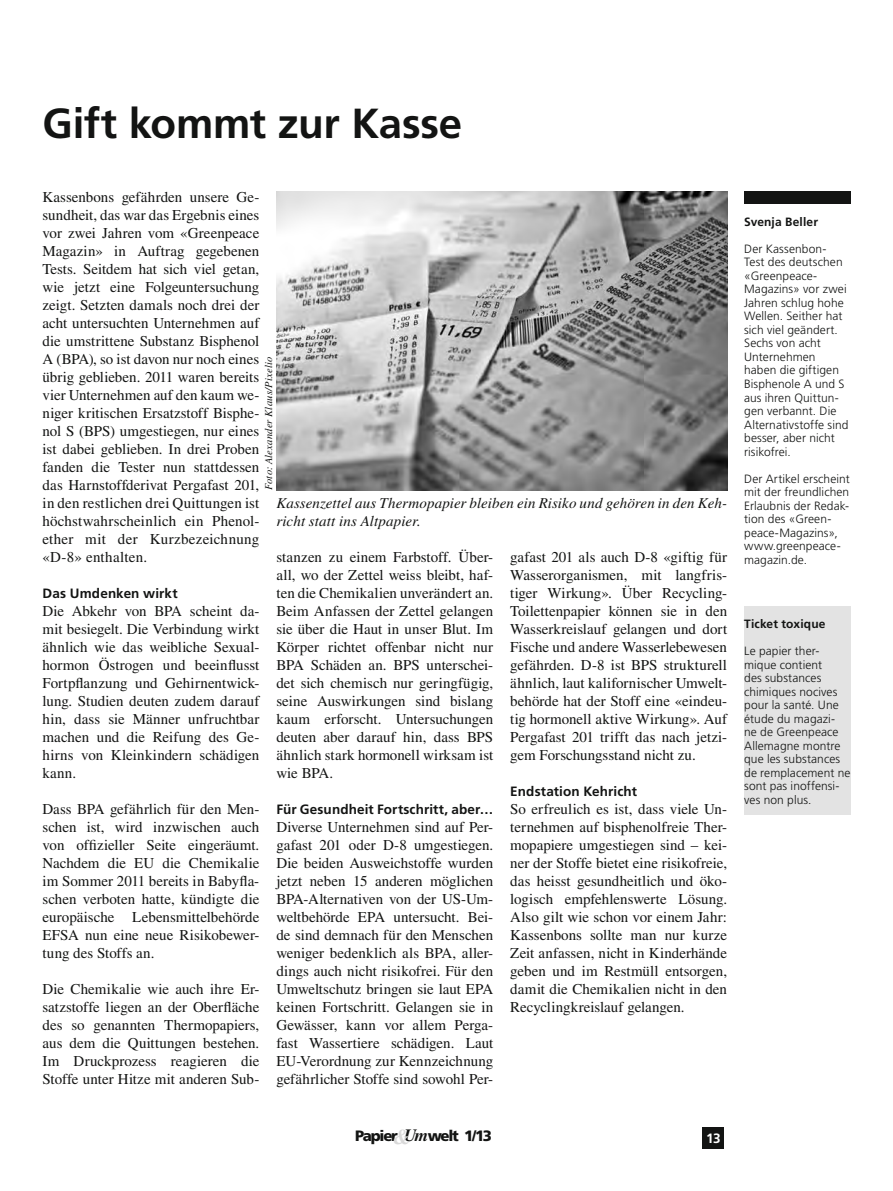
<style>
.page{position:relative;width:893px;height:1191px;background:#fff}
.page>*{position:absolute;margin:0;border:0;box-sizing:border-box;transform-origin:0 0}
.t1{font:700 42px "Frutiger LT Std";letter-spacing:-.005em;color:#131413}
.t2{font:15px/18px "Times LT Std";color:#131413;text-align:justify}
.t3{font:italic 15px/18px "Times LT Std";letter-spacing:.005em;color:#131413}
.t4{font:900 15px "Frutiger LT Std";letter-spacing:-.085em;color:#131413}
.t5{font:700 13.5px "Frutiger LT Std";letter-spacing:.01em;color:#131413}
.t6{font:700 13.5px "Frutiger LT Std";color:#fff}
.t7{font:300 12px/13.5px "Frutiger LT Std";letter-spacing:.005em;color:#131413}
.t8{font:700 12px "Frutiger LT Std";letter-spacing:.01em;color:#131413}
.t9{font:italic 10.5px "Times LT Std";letter-spacing:.015em;color:#131413}
.s1{font-family:"Times LT Std";font-weight:700;font-style:italic;font-size:21.3px;color:#d9d9d9}
.s2{font-family:"Times LT Std";font-weight:700;font-style:italic;font-size:17.25px}
</style>
<div class="page">
<div style="left:744px;top:191px;width:106px;height:13px;background:#131413"></div>
<div style="left:703px;top:1127px;width:21px;height:21px;background:#131413"></div>
<img style="left:276px;top:191px;width:451px;height:299px">
<div style="left:744px;top:605px;width:106px;height:209px;background:#e3e3e3"></div>
<h1 class="t1" style="left:43px;top:99px;width:421px">Gift kommt zur Kasse</h1>
<p class="t2" style="left:43px;top:187px;width:218px;text-align:left">Kassenbons gefährden unsere Ge&shy;sundheit, das war das Ergebnis eines vor zwei Jahren vom «Greenpeace Magazin» in Auftrag gegebenen Tests. Seitdem hat sich viel getan, wie jetzt eine Folgeuntersuchung zeigt. Setzten damals noch drei der acht untersuchten Unternehmen auf die umstrittene Substanz Bisphenol A (BPA), so ist davon nur noch eines übrig geblieben. 2011 waren bereits vier Unternehmen auf den kaum we&shy;niger kritischen Ersatzstoff Bisphe&shy;nol S (BPS) umgestiegen, nur eines ist dabei geblieben. In drei Proben fanden die Tester nun stattdessen das Harnstoffderivat Pergafast 201, in den restlichen drei Quittungen ist höchstwahrscheinlich ein Phenol-- ether mit der Kurzbezeichnung «D-8» enthalten.</p>
<p class="t5" style="left:43px;top:585px;width:137px">Das Umdenken wirkt</p>
<p class="t2" style="left:43px;top:601px;width:218px">Die Abkehr von BPA scheint da&shy;mit besiegelt. Die Verbindung wirkt ähnlich wie das weibliche Sexual&shy;hormon Östrogen und beeinflusst Fortpflanzung und Gehirnentwick&shy;lung. Studien deuten zudem darauf hin, dass sie Männer unfruchtbar machen und die Reifung des Ge&shy;hirns von Kleinkindern schädigen kann.</p>
<p class="t2" style="left:43px;top:799px;width:218px">Dass BPA gefährlich für den Men&shy;schen ist, wird inzwischen auch von offizieller Seite eingeräumt.<br>Nachdem die EU die Chemikalie im Sommer 2011 bereits in Babyfla&shy;schen verboten hatte, kündigte die europäische Lebensmittelbehörde EFSA nun eine neue Risikobewer&shy;tung des Stoffs an.</p>
<p class="t2" style="left:43px;top:979px;width:218px">Die Chemikalie wie auch ihre Er&shy;satzstoffe liegen an der Oberfläche des so genannten Thermopapiers, aus dem die Quittungen bestehen.<br>Im Druckprozess reagieren die Stoffe unter Hitze mit anderen Sub-</p>
<p class="t9" style="left:263px;top:490px;width:135px;rotate:-90deg">Foto: Alexander Klaus/Pixelio</p>
<p class="t3" style="left:276px;top:494px;width:452px">Kassenzettel aus Thermopapier bleiben ein Risiko und gehören in den Keh&shy;richt statt ins Altpapier.</p>
<p class="t2" style="left:276px;top:548px;width:218px">stanzen zu einem Farbstoff. Über&shy;all, wo der Zettel weiss bleibt, haf&shy;ten die Chemikalien unverändert an.<br>Beim Anfassen der Zettel gelangen sie über die Haut in unser Blut. Im Körper richtet offenbar nicht nur BPA Schäden an. BPS unterschei&shy;det sich chemisch nur geringfügig, seine Auswirkungen sind bislang kaum erforscht. Untersuchungen deuten aber darauf hin, dass BPS ähnlich stark hormonell wirksam ist wie BPA.</p>
<p class="t5" style="left:276px;top:801px;width:218px">Für Gesundheit Fortschritt, aber…</p>
<p class="t2" style="left:276px;top:818px;width:218px">Diverse Unternehmen sind auf Per&shy;gafast 201 oder D-8 umgestiegen.<br>Die beiden Ausweichstoffe wurden jetzt neben 15 anderen möglichen BPA-Alternativen von der US-Um&shy;weltbehörde EPA untersucht. Bei&shy;de sind demnach für den Menschen weniger bedenklich als BPA, aller&shy;dings auch nicht risikofrei. Für den Umweltschutz bringen sie laut EPA keinen Fortschritt. Gelangen sie in Gewässer, kann vor allem Perga&shy;fast Wassertiere schädigen. Laut EU-Verordnung zur Kennzeichnung gefährlicher Stoffe sind sowohl Per-</p>
<p class="t2" style="left:510px;top:548px;width:218px">gafast 201 als auch D-8 «giftig für Wasserorganismen, mit langfris&shy;tiger Wirkung». Über Recycling-Toilettenpapier können sie in den Wasserkreislauf gelangen und dort Fische und andere Wasserlebewesen gefährden. D-8 ist BPS strukturell ähnlich, laut kalifornischer Umwelt&shy;behörde hat der Stoff eine «eindeu&shy;tig hormonell aktive Wirkung». Auf Pergafast 201 trifft das nach jetzi&shy;gem Forschungsstand nicht zu.</p>
<p class="t5" style="left:510px;top:783px;width:128px">Endstation Kehricht</p>
<p class="t2" style="left:510px;top:800px;width:218px">So erfreulich es ist, dass viele Un&shy;ternehmen auf bisphenolfreie Ther&shy;mopapiere umgestiegen sind – kei&shy;ner der Stoffe bietet eine risikofreie, das heisst gesundheitlich und öko&shy;logisch empfehlenswerte Lösung.<br>Also gilt wie schon vor einem Jahr:<br>Kassenbons sollte man nur kurze Zeit anfassen, nicht in Kinderhände geben und im Restmüll entsorgen, damit die Chemikalien nicht in den Recyclingkreislauf gelangen.</p>
<p class="t8" style="left:744px;top:215px;width:75px">Svenja Beller</p>
<p class="t7" style="left:744px;top:242px;width:106px">Der Kassenbon-<br>Test des deutschen «Greenpeace-<br>Magazins» vor zwei<br>Jahren schlug hohe<br>Wellen. Seither hat sich viel geändert.<br>Sechs von acht<br>Unternehmen haben die giftigen<br>Bisphenole A und S aus ihren Quittun&shy;gen verbannt. Die<br>Alternativstoffe sind besser, aber nicht risikofrei.</p>
<p class="t7" style="left:744px;top:472px;width:107px">Der Artikel erscheint mit der freundlichen<br>Erlaubnis der Redak&shy;tion des «Green&shy;peace-Magazins», www.greenpeace&shy;magazin.de.</p>
<p class="t8" style="left:744px;top:617px;width:83px">Ticket toxique</p>
<p class="t7" style="left:744px;top:644px;width:108px">Le papier ther&shy;mique contient<br>des substances chimiques nocives pour la santé. Une étude du magazi&shy;ne de Greenpeace<br>Allemagne montre que les substances de remplacement ne sont pas inoffensi&shy;ves non plus.</p>
<p class="t4" style="left:355px;top:1127px;width:138px">Papier <span class="s1">&amp;</span><span class="s2">Um</span>welt 1/13</p>
<p class="t6" style="left:706px;top:1130px;width:16px">13</p>
</div>
